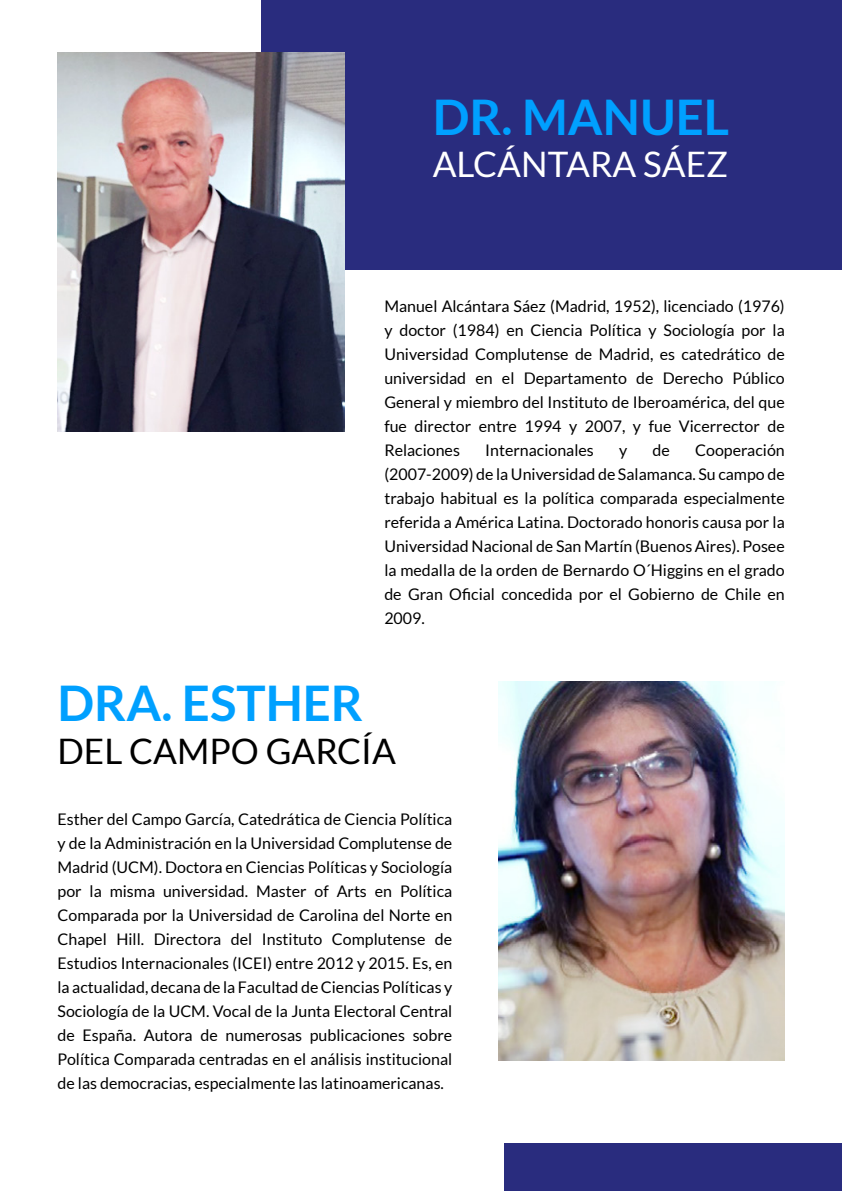
<style>
.page{position:relative;width:842px;height:1191px;background:#fff}
.page>*{position:absolute;margin:0;border:0;box-sizing:border-box;transform-origin:0 0}
.t1{font:700 49.2px "Lato";color:#00a0ff}
.t2{font:35.2px "Lato";color:#000}
.t3{font:35.2px "Lato";color:#fff}
.t4{font:16px/24px "Lato";color:#000;text-align:justify}
</style>
<div class="page">
<div style="left:262px;top:0;width:580px;height:269px;background:#292c7e"></div>
<div style="left:504px;top:1143px;width:338px;height:48px;background:#292c7e"></div>
<img style="left:58px;top:52px;width:286px;height:379px">
<img style="left:498px;top:681px;width:287px;height:379px">
<h1 class="t1" style="left:433px;top:89px;width:298px">DR. MANUEL</h1>
<h2 class="t3" style="left:433px;top:145px;width:297px">ALCÁNTARA SÁEZ</h2>
<p class="t4" style="left:384px;top:294px;width:402px">Manuel Alcántara Sáez (Madrid, 1952), licenciado (1976) y doctor (1984) en Ciencia Política y Sociología por la Universidad Complutense de Madrid, es catedrático de universidad en el Departamento de Derecho Público General y miembro del Instituto de Iberoamérica, del que fue director entre 1994 y 2007, y fue Vicerrector de Relaciones</p>
<p class="t4" style="left:485px;top:438px;width:110px">Internacionales</p>
<p class="t4" style="left:619px;top:438px;width:10px">y</p>
<p class="t4" style="left:652px;top:438px;width:19px">de</p>
<p class="t4" style="left:384px;top:438px;width:402px;text-indent:311px">Cooperación (2007-2009) de la Universidad de Salamanca. Su campo de trabajo habitual es la política comparada especialmente referida a América Latina. Doctorado honoris causa por la Universidad Nacional de San Martín (Buenos Aires). Posee la medalla de la orden de Bernardo O´Higgins en el grado de Gran Oficial concedida por el Gobierno de Chile en 2009.</p>
<h1 class="t1" style="left:58px;top:675px;width:307px">DRA. ESTHER</h1>
<h2 class="t2" style="left:58px;top:731px;width:340px">DEL CAMPO GARCÍA</h2>
<p class="t4" style="left:58px;top:807px;width:396px">Esther del Campo García, Catedrática de Ciencia Política y de la Administración en la Universidad Complutense de Madrid (UCM). Doctora en Ciencias Políticas y Sociología por la misma universidad. Master of Arts en Política Comparada por la Universidad de Carolina del Norte en Chapel Hill. Directora del Instituto Complutense de Estudios Internacionales (ICEI) entre 2012 y 2015. Es, en la actualidad, decana de la Facultad de Ciencias Políticas y Sociología de la UCM. Vocal de la Junta Electoral Central de España. Autora de numerosas publicaciones sobre Política Comparada centradas en el análisis institucional de las democracias, especialmente las latinoamericanas.</p>
</div>
